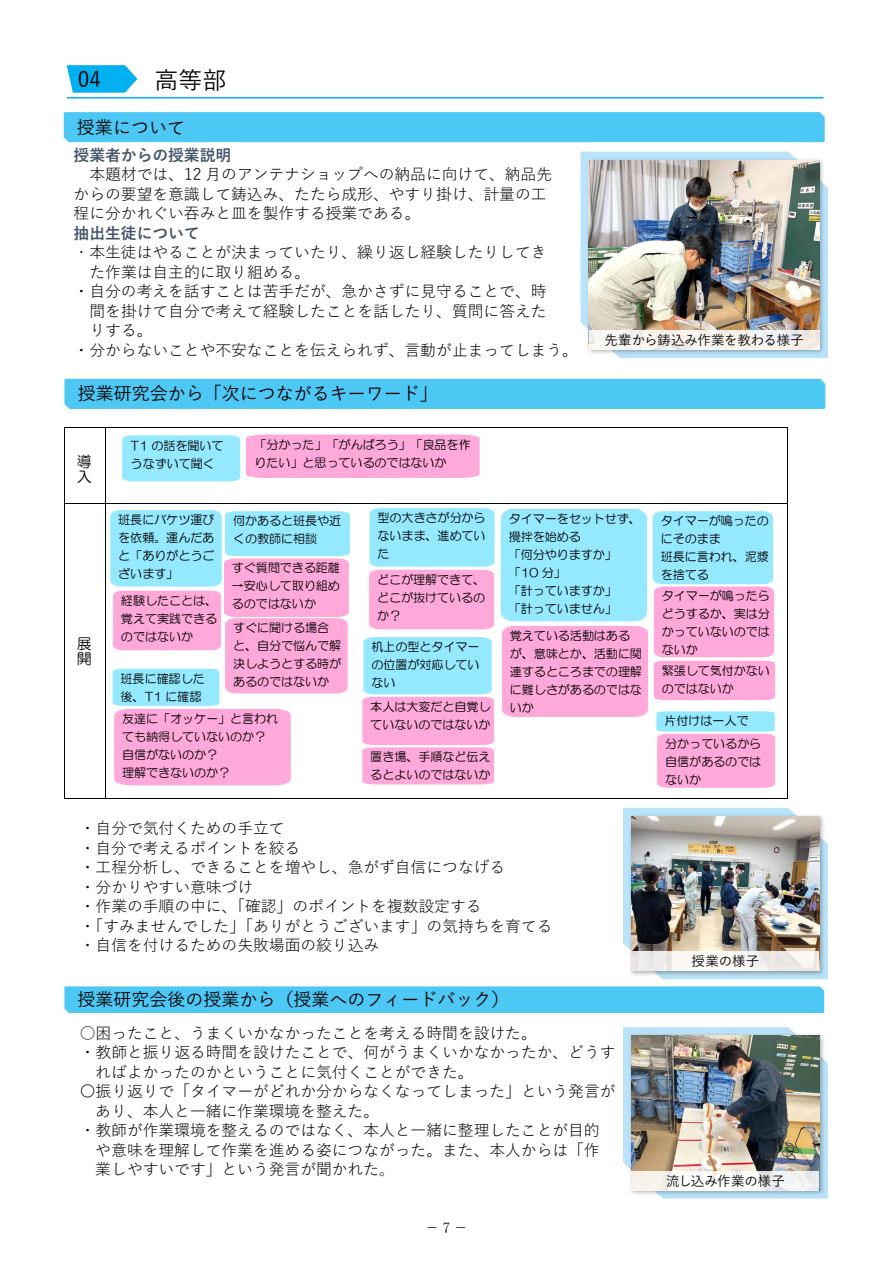
<style>
.page{position:relative;width:893px;height:1263px;background:#fff}
.page>*{position:absolute;margin:0;border:0;box-sizing:border-box;transform-origin:0 0}
.t1{font:500 24px "Yu Gothic";color:#000}
.t2{font:500 21px "Yu Gothic";color:#000}
.t3{font:500 18px "Yu Gothic";color:#000}
.t4{font:15.9px/19.5px "Yu Gothic";color:#000}
.t5{font:700 15.9px "Yu Gothic";color:#44546a}
.t6{font:15px/15px "HG Maru Gothic MPRO";color:#000}
.t7{font:15px "MS Mincho";color:#000;scale:.85 1}
.t8{font:500 13.5px "Yu Go";letter-spacing:-.01em;color:#000}
.t9{font:12px/18px "HG Maru Gothic MPRO";color:#000}
.s1{font-weight:300}
</style>
<div class="page">
<div style="left:64px;top:379px;width:761px;height:30px;background:#4dc7f4"></div>
<div style="left:64px;top:112px;width:761px;height:30px;background:#4dc7f4"></div>
<hr style="left:65px;top:427px;width:40px;height:1px;background:#000">
<hr style="left:105px;top:427px;width:682px;height:1px;background:#000">
<hr style="left:64px;top:428px;width:1px;height:76px;background:#000">
<hr style="left:105px;top:428px;width:1px;height:76px;background:#000">
<hr style="left:787px;top:428px;width:1px;height:76px;background:#000">
<hr style="left:65px;top:504px;width:40px;height:1px;background:#000">
<hr style="left:105px;top:504px;width:682px;height:1px;background:#000">
<hr style="left:64px;top:504px;width:1px;height:294px;background:#000">
<hr style="left:65px;top:798px;width:40px;height:1px;background:#000">
<hr style="left:105px;top:504px;width:1px;height:294px;background:#000">
<hr style="left:105px;top:798px;width:682px;height:1px;background:#000">
<hr style="left:787px;top:504px;width:1px;height:294px;background:#000">
<hr style="left:67px;top:97px;width:756px;height:2px;background:#00b0f0">
<svg style="left:67px;top:65px;width:70px;height:28px"></svg>
<img style="left:71px;top:71px;width:47px;height:16px">
<div style="left:64px;top:986px;width:760px;height:27px;background:#4dc7f4"></div>
<svg style="left:122px;top:434px;width:358px;height:47px"></svg>
<svg style="left:362px;top:508px;width:414px;height:280px"></svg>
<svg style="left:106px;top:504px;width:246px;height:282px"></svg>
<svg style="left:580px;top:152px;width:248px;height:206px;fill:#bae3f9"></svg>
<div style="left:586px;top:157px;width:239px;height:199px;background:#000;opacity:.3"></div>
<img style="left:589px;top:160px;width:230px;height:170px">
<svg style="left:589px;top:330px;width:230px;height:20px;fill:#f8f4ee"></svg>
<svg style="left:623px;top:808px;width:205px;height:171px"></svg>
<div style="left:628px;top:813px;width:197px;height:164px;background:#000;opacity:.3"></div>
<img style="left:631px;top:816px;width:188px;height:136px">
<svg style="left:631px;top:952px;width:188px;height:19px;fill:#f6f4f1"></svg>
<svg style="left:623px;top:1027px;width:205px;height:171px"></svg>
<div style="left:628px;top:1032px;width:197px;height:164px;background:#000;opacity:.3"></div>
<img style="left:631px;top:1036px;width:188px;height:135px">
<svg style="left:631px;top:1171px;width:188px;height:19px;fill:#f9f6f6"></svg>
<h2 class="t2" style="left:78px;top:60px;width:25px">04</h2>
<h1 class="t1" style="left:155px;top:58px;width:73px">高等部</h1>
<p class="t3" style="left:77px;top:110px;width:110px">授業について</p>
<p class="t5" style="left:74px;top:146px;width:159px">授業者からの授業説明</p>
<p class="t4" style="left:74px;top:163px;width:480px;text-indent:16px">本題材では、12 月のアンテナショップへの納品に向けて、納品先からの要望を意識して鋳込み、たたら成形、やすり掛け、計量の工程に分かれぐい吞みと皿を製作する授業である。</p>
<p class="t5" style="left:74px;top:224px;width:128px">抽出生徒について</p>
<p class="t4" style="left:74px;top:241px;width:474px"><span class="s1">・</span>本生徒はやることが決まっていたり、繰り返し経験したりしてき</p>
<p class="t4" style="left:89px;top:260px;width:222px">た作業は自主的に取り組める。</p>
<p class="t4" style="left:74px;top:280px;width:474px">・自分の考えを話すことは苦手だが、急かさずに見守ることで、時</p>
<p class="t4" style="left:89px;top:299px;width:459px">間を掛けて自分で考えて経験したことを話したり、質問に答えた</p>
<p class="t4" style="left:89px;top:318px;width:65px">りする。</p>
<p class="t4" style="left:74px;top:338px;width:506px">・分からないことや不安なことを伝えられず、言動が止まってしまう。</p>
<p class="t3" style="left:78px;top:377px;width:361px">授業研究会から「次につながるキーワード」</p>
<p class="t6" style="left:77px;top:454px;width:16px">導入</p>
<p class="t9" style="left:131px;top:436px;width:94px">T1 の話を聞いてうなずいて聞く</p>
<p class="t9" style="left:254px;top:436px;width:218px">「分かった」「がんばろう」「良品を作りたい」と思っているのではないか</p>
<p class="t8" style="left:604px;top:328px;width:201px">先輩から鋳込み作業を教わる様子</p>
<p class="t6" style="left:77px;top:636px;width:16px">展開</p>
<p class="t9" style="left:377px;top:509px;width:110px;text-align:justify">型の大きさが分からないまま、進めていた</p>
<p class="t9" style="left:233px;top:512px;width:110px">何かあると班長や近くの教師に相談</p>
<p class="t9" style="left:509px;top:509px;width:134px">タイマーをセットせず、攪拌を始める<br>「何分やりますか」「10 分」<br>「計っていますか」<br>「計っていません」</p>
<p class="t9" style="left:510px;top:626px;width:134px">覚えている活動はあるが、意味とか、活動に関連するところまでの理解に難しさがあるのではないか</p>
<p class="t9" style="left:118px;top:511px;width:98px;text-align:justify">班長にバケツ運びを依頼。運んだあと「ありがとうございます」</p>
<p class="t9" style="left:232px;top:559px;width:110px">すぐ質問できる距離</p>
<p class="t9" style="left:121px;top:579px;width:221px;line-height:14.2px;text-indent:111px">→安心して取り組め経験したことは、 るのではないか</p>
<p class="t9" style="left:121px;top:609px;width:98px">覚えて実践できるのではないか</p>
<p class="t9" style="left:377px;top:570px;width:110px;text-align:justify">どこが理解できて、どこが抜けているのか？</p>
<p class="t9" style="left:233px;top:619px;width:110px">すぐに聞ける場合と、自分で悩んで解決しようとする時があるのではないか</p>
<p class="t9" style="left:371px;top:638px;width:110px;text-align:justify">机上の型とタイマーの位置が対応していない</p>
<p class="t9" style="left:121px;top:669px;width:86px">班長に確認した後、T1 に確認</p>
<p class="t9" style="left:122px;top:709px;width:158px">友達に「オッケー」と言われても納得していないのか？自信がないのか？<br>理解できないのか？</p>
<p class="t9" style="left:370px;top:697px;width:122px">本人は大変だと自覚していないのではないか</p>
<p class="t9" style="left:370px;top:748px;width:122px">置き場、手順など伝えるとよいのではないか</p>
<p class="t4" style="left:80px;top:816px;width:474px">・自分で気付くための手立て<br>・自分で考えるポイントを絞る<br>・工程分析し、できることを増やし、急がず自信につなげる<br>・分かりやすい意味づけ<br>・作業の手順の中に、「確認」のポイントを複数設定する<br>・「すみませんでした」「ありがとうございます」の気持ちを育てる・自信を付けるための失敗場面の絞り込み</p>
<p class="t3" style="left:77px;top:983px;width:434px">授業研究会後の授業から（授業へのフィードバック）</p>
<p class="t4" style="left:80px;top:1021px;width:459px">○困ったこと、うまくいかなかったことを考える時間を設けた。</p>
<p class="t4" style="left:80px;top:1040px;width:537px">・教師と振り返る時間を設けたことで、何がうまくいかなかったか、どうす</p>
<p class="t4" style="left:95px;top:1060px;width:380px">ればよかったのかということに気付くことができた。</p>
<p class="t4" style="left:80px;top:1079px;width:537px">〇振り返りで「タイマーがどれか分からなくなってしまった」という発言が</p>
<p class="t4" style="left:95px;top:1099px;width:285px">あり、本人と一緒に作業環境を整えた。</p>
<p class="t4" style="left:80px;top:1118px;width:522px">・教師が作業環境を整えるのではなく、本人と一緒に整理したことが目的</p>
<p class="t4" style="left:95px;top:1138px;width:506px">や意味を理解して作業を進める姿につながった。また、本人からは「作</p>
<p class="t4" style="left:95px;top:1157px;width:301px">業しやすいです」という発言が聞かれた<span class="s1">。</span></p>
<p class="t7" style="left:426px;top:1220px;width:50px">－7－</p>
<p class="t9" style="left:661px;top:512px;width:110px">タイマーが鳴ったのにそのまま<br>班長に言われ、泥漿を捨てる</p>
<p class="t9" style="left:662px;top:587px;width:110px;text-align:justify">タイマーが鳴ったらどうするか、実は分かっていないのではないか</p>
<p class="t9" style="left:662px;top:661px;width:110px">緊張して気付かないのではないか</p>
<p class="t9" style="left:664px;top:712px;width:86px">片付けは一人で</p>
<p class="t9" style="left:665px;top:734px;width:98px;text-align:justify">分かっているから自信があるのではないか</p>
<p class="t8" style="left:692px;top:949px;width:69px">授業の様子</p>
<p class="t8" style="left:666px;top:1168px;width:120px">流し込み作業の様子</p>
</div>
